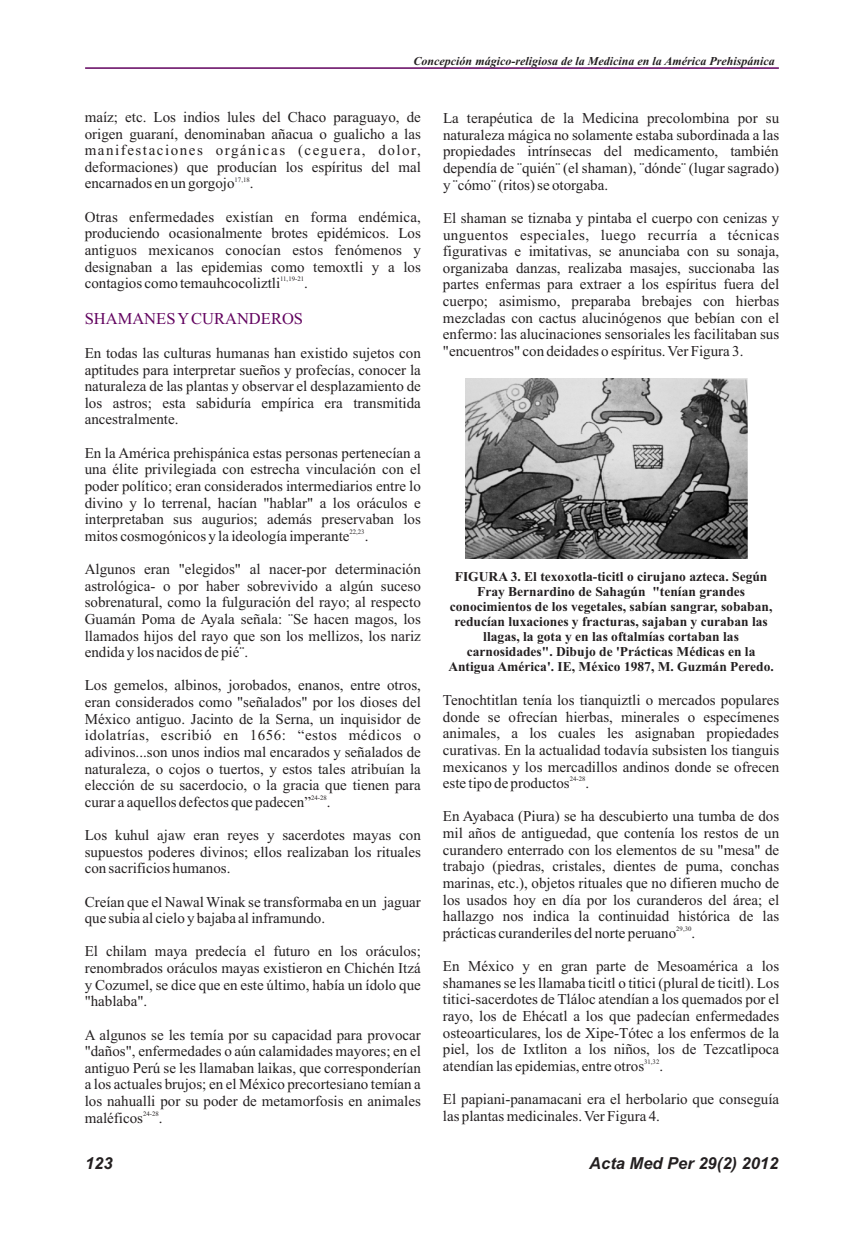
<style>
.page{position:relative;width:864px;height:1234px;background:#fff}
.page>*{position:absolute;margin:0;border:0;box-sizing:border-box;transform-origin:0 0}
.t1{font:italic 700 16.5px "Arial";color:#231f20}
.t2{font:16.5px "Times New Roman";color:#62035f}
.t3{font:15px/16.6px "Times New Roman";color:#231f20;text-align:justify}
.t4{font:700 13.5px/15px "Times New Roman";color:#231f20;text-align:center}
.t5{font:italic 700 12px "Times New Roman";color:#231f20}
.t6{font:6.75px "Times New Roman";color:#231f20}
</style>
<div class="page">
<hr style="left:85px;top:67px;width:693px;height:2px;background:#62035f">
<img style="left:465px;top:378px;width:282px;height:180px">
<p class="t5" style="left:413px;top:57px;width:362px">Concepción mágico-religiosa de la Medicina en la América Prehispánica</p>
<p class="t3" style="left:85px;top:110px;width:337px">maíz; etc. Los indios lules del Chaco paraguayo, de origen guaraní, denominaban añacua o gualicho a las manifestaciones orgánicas (ceguera, dolor, deformaciones) que producían los espíritus del mal encarnados en un gorgojo .</p>
<p class="t3" style="left:85px;top:210px;width:337px">Otras enfermedades existían en forma endémica, produciendo ocasionalmente brotes epidémicos. Los antiguos mexicanos conocían estos fenómenos y designaban a las epidemias como temoxtli y a los contagios como temauhcocoliztli</p>
<p class="t6" style="left:234px;top:177px;width:17px">17,18</p>
<p class="t6" style="left:280px;top:276px;width:25px">11,19-21</p>
<p class="t3" style="left:304px;top:276px;width:5px">.</p>
<p class="t2" style="left:85px;top:313px;width:220px">SHAMANES YCURANDEROS</p>
<p class="t3" style="left:85px;top:346px;width:337px">En todas las culturas humanas han existido sujetos con aptitudes para interpretar sueños y profecías, conocer la naturaleza de las plantas y observar el desplazamiento de los astros; esta sabiduría empírica era transmitida ancestralmente.</p>
<p class="t3" style="left:85px;top:445px;width:337px">En la América prehispánica estas personas pertenecían a una élite privilegiada con estrecha vinculación con el poder político; eran considerados intermediarios entre lo divino y lo terrenal, hacían "hablar" a los oráculos e interpretaban sus augurios; además preservaban los mitos cosmogónicos y la ideología imperante .</p>
<p class="t3" style="left:85px;top:562px;width:337px">Algunos eran "elegidos" al nacer-por determinación astrológica- o por haber sobrevivido a algún suceso sobrenatural, como la fulguración del rayo; al respecto Guamán Poma de Ayala señala: ¨Se hacen magos, los llamados hijos del rayo que son los mellizos, los nariz endida y los nacidos de pié¨.</p>
<p class="t3" style="left:85px;top:678px;width:337px">Los gemelos, albinos, jorobados, enanos, entre otros, eran considerados como "señalados" por los dioses del México antiguo. Jacinto de la Serna, un inquisidor de idolatrías, escribió en 1656: “estos médicos o adivinos...son unos indios mal encarados y señalados de naturaleza, o cojos o tuertos, y estos tales atribuían la elección de su sacerdocio, o la gracia que tienen para curar a aquellos defectos que padecen” .</p>
<p class="t3" style="left:85px;top:828px;width:337px">Los kuhul ajaw eran reyes y sacerdotes mayas con supuestos poderes divinos; ellos realizaban los rituales con sacrificios humanos.</p>
<p class="t3" style="left:85px;top:894px;width:337px">Creían que el Nawal Winak se transformaba en un jaguar que subia al cielo y bajaba al inframundo.</p>
<p class="t3" style="left:85px;top:944px;width:337px">El chilam maya predecía el futuro en los oráculos; renombrados oráculos mayas existieron en Chichén Itzá y Cozumel, se dice que en este último, había un ídolo que "hablaba".</p>
<p class="t3" style="left:85px;top:1027px;width:337px">A algunos se les temía por su capacidad para provocar "daños", enfermedades o aún calamidades mayores; en el antiguo Perú se les llamaban laikas, que corresponderían a los actuales brujos; en el México precortesiano temían a los nahualli por su poder de metamorfosis en animales maléficos .</p>
<p class="t6" style="left:349px;top:529px;width:17px">22,23</p>
<p class="t6" style="left:311px;top:795px;width:17px">24-28</p>
<p class="t6" style="left:143px;top:1110px;width:17px">24-28</p>
<p class="t3" style="left:443px;top:111px;width:337px">La terapéutica de la Medicina precolombina por su naturaleza mágica no solamente estaba subordinada a las propiedades intrínsecas del medicamento, también dependía de ¨quién¨ (el shaman), ¨dónde¨ (lugar sagrado) y ¨cómo¨ (ritos) se otorgaba.</p>
<p class="t3" style="left:443px;top:211px;width:337px">El shaman se tiznaba y pintaba el cuerpo con cenizas y unguentos especiales, luego recurría a técnicas figurativas e imitativas, se anunciaba con su sonaja, organizaba danzas, realizaba masajes, succionaba las partes enfermas para extraer a los espíritus fuera del cuerpo; asimismo, preparaba brebajes con hierbas mezcladas con cactus alucinógenos que bebían con el enfermo: las alucinaciones sensoriales les facilitaban sus "encuentros" con deidades o espíritus. Ver Figura 3.</p>
<p class="t4" style="left:448px;top:570px;width:327px">FIGURA 3. El texoxotla-ticitl o cirujano azteca. Según Fray Bernardino de Sahagún "tenían grandes conocimientos de los vegetales, sabían sangrar, sobaban, reducían luxaciones y fracturas, sajaban y curaban las llagas, la gota y en las oftalmías cortaban las carnosidades". Dibujo de 'Prácticas Médicas en la Antigua América'. IE, México 1987, M. Guzmán Peredo.</p>
<p class="t3" style="left:443px;top:693px;width:337px">Tenochtitlan tenía los tianquiztli o mercados populares donde se ofrecían hierbas, minerales o especímenes animales, a los cuales les asignaban propiedades curativas. En la actualidad todavía subsisten los tianguis mexicanos y los mercadillos andinos donde se ofrecen este tipo de productos .</p>
<p class="t3" style="left:443px;top:809px;width:337px">En Ayabaca (Piura) se ha descubierto una tumba de dos mil años de antiguedad, que contenía los restos de un curandero enterrado con los elementos de su "mesa" de trabajo (piedras, cristales, dientes de puma, conchas marinas, etc.), objetos rituales que no difieren mucho de los usados hoy en día por los curanderos del área; el hallazgo nos indica la continuidad histórica de las prácticas curanderiles del norte peruano .</p>
<p class="t3" style="left:443px;top:958px;width:337px">En México y en gran parte de Mesoamérica a los shamanes se les llamaba ticitl o titici (plural de ticitl). Los titici-sacerdotes de Tláloc atendían a los quemados por el rayo, los de Ehécatl a los que padecían enfermedades osteoarticulares, los de Xipe-Tótec a los enfermos de la piel, los de Ixtliton a los niños, los de Tezcatlipoca atendían las epidemias, entre otros .</p>
<p class="t3" style="left:443px;top:1091px;width:337px">El papiani-panamacani era el herbolario que conseguía las plantas medicinales. Ver Figura 4.</p>
<p class="t6" style="left:569px;top:776px;width:17px">24-28</p>
<p class="t6" style="left:676px;top:926px;width:17px">29,30</p>
<p class="t6" style="left:644px;top:1059px;width:17px">31,32</p>
<p class="t1" style="left:85px;top:1156px;width:29px">123</p>
<p class="t1" style="left:589px;top:1156px;width:190px">Acta Med Per 29(2) 2012</p>
</div>
